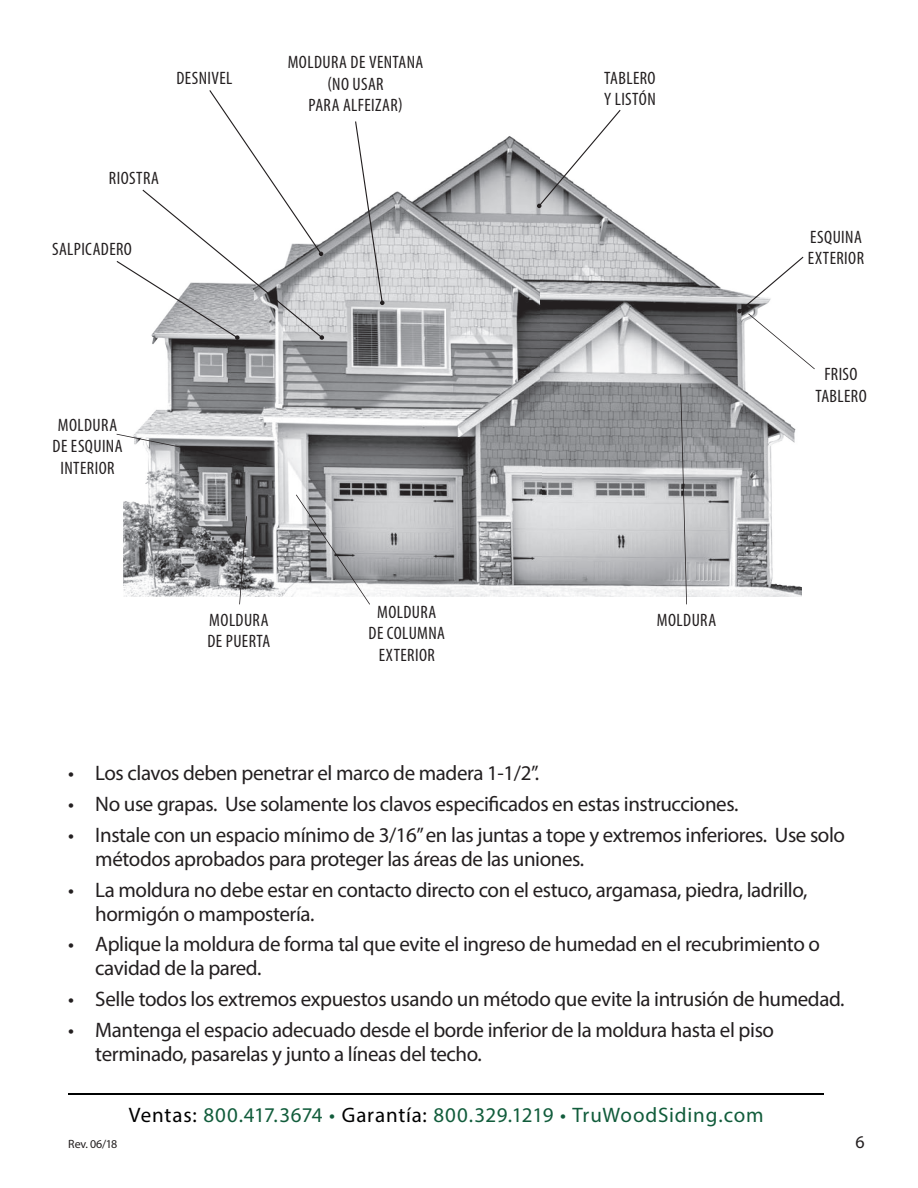
<style>
.page{position:relative;width:918px;height:1188px;background:#fff}
.page>*{position:absolute;margin:0;border:0;box-sizing:border-box;transform-origin:0 0}
.t1{font:21px/24px "Myriad Pro";letter-spacing:-.02em;color:#231f20}
.t2{font:21px "Myriad Pro";letter-spacing:.035em;color:#115c3b}
.t3{font:condensed 18px/21.6px "Myriad Pro";letter-spacing:.025em;color:#231f20;text-align:center}
.t4{font:18px "Myriad Pro";color:#231f20}
.t5{font:12px "Myriad Pro";letter-spacing:-.01em;color:#231f20}
.s1{color:#000101}
</style>
<div class="page">
<hr style="left:68px;top:1093px;width:756px;height:2px;background:#000101">
<img style="left:123px;top:136px;width:679px;height:461px">
<svg style="left:355px;top:121px;width:30px;height:184px"></svg>
<svg style="left:537px;top:110px;width:84px;height:98px"></svg>
<svg style="left:737px;top:257px;width:78px;height:112px"></svg>
<svg style="left:117px;top:434px;width:149px;height:31px"></svg>
<svg style="left:239px;top:516px;width:8px;height:88px"></svg>
<svg style="left:296px;top:495px;width:74px;height:110px"></svg>
<svg style="left:680px;top:384px;width:7px;height:220px;background:#9fa0a2"></svg>
<svg style="left:117px;top:90px;width:207px;height:250px"></svg>
<p class="t3" style="left:176px;top:67px;width:57px">DESNIVEL</p>
<p class="t3" style="left:109px;top:167px;width:52px">RIOSTRA</p>
<p class="t3" style="left:52px;top:238px;width:81px">SALPICADERO</p>
<p class="t3" style="left:288px;top:51px;width:137px">MOLDURA DE VENTANA (NO USAR<br>PARA ALFEIZAR)</p>
<p class="t3" style="left:53px;top:414px;width:71px">MOLDURA<br>DE ESQUINA<br>INTERIOR</p>
<p class="t3" style="left:207px;top:609px;width:64px;text-align:left">MOLDURA<br>DE PUERTA</p>
<p class="t3" style="left:369px;top:601px;width:78px">MOLDURA<br>DE COLUMNA<br>EXTERIOR</p>
<p class="t3" style="left:604px;top:67px;width:53px;text-align:left">TABLERO<br>Y LISTÓN</p>
<p class="t3" style="left:657px;top:609px;width:61px">MOLDURA</p>
<p class="t3" style="left:808px;top:226px;width:58px;text-align:left">ESQUINA<br>EXTERIOR</p>
<p class="t3" style="left:815px;top:363px;width:53px">FRISO<br>TABLERO</p>
<p class="t1" style="left:68px;top:761px;width:472px">• Los clavos deben penetrar el marco de madera 1-1/2”.</p>
<p class="t1" style="left:68px;top:792px;width:672px">• No use grapas. Use solamente los clavos especificados en estas instrucciones.</p>
<p class="t1" style="left:95px;top:823px;width:751px;text-indent:-27px">• Instale con un espacio mínimo de 3/16” en las juntas a tope y extremos inferiores. Use solo métodos aprobados para proteger las áreas de las uniones.</p>
<p class="t1" style="left:95px;top:877px;width:714px;text-indent:-27px">• La moldura no debe estar en contacto directo con el estuco, argamasa, piedra, ladrillo, hormigón o mampostería.</p>
<p class="t1" style="left:95px;top:932px;width:726px;text-indent:-27px">• Aplique la moldura de forma tal que evite el ingreso de humedad en el recubrimiento o cavidad de la pared.</p>
<p class="t1" style="left:68px;top:987px;width:778px">• Selle todos los extremos expuestos usando un método que evite la intrusión de humedad.</p>
<p class="t1" style="left:95px;top:1017px;width:680px;text-indent:-27px">• Mantenga el espacio adecuado desde el borde inferior de la moldura hasta el piso terminado, pasarelas y junto a líneas del techo.</p>
<p class="t2" style="left:129px;top:1102px;width:636px"><span class="s1">Ventas:</span> 800.417.3674 • <span class="s1">Garantía:</span> 800.329.1219 • TruWoodSiding.com</p>
<p class="t5" style="left:68px;top:1136px;width:51px">Rev. 06/18</p>
<p class="t4" style="left:856px;top:1130px;width:11px">6</p>
</div>
